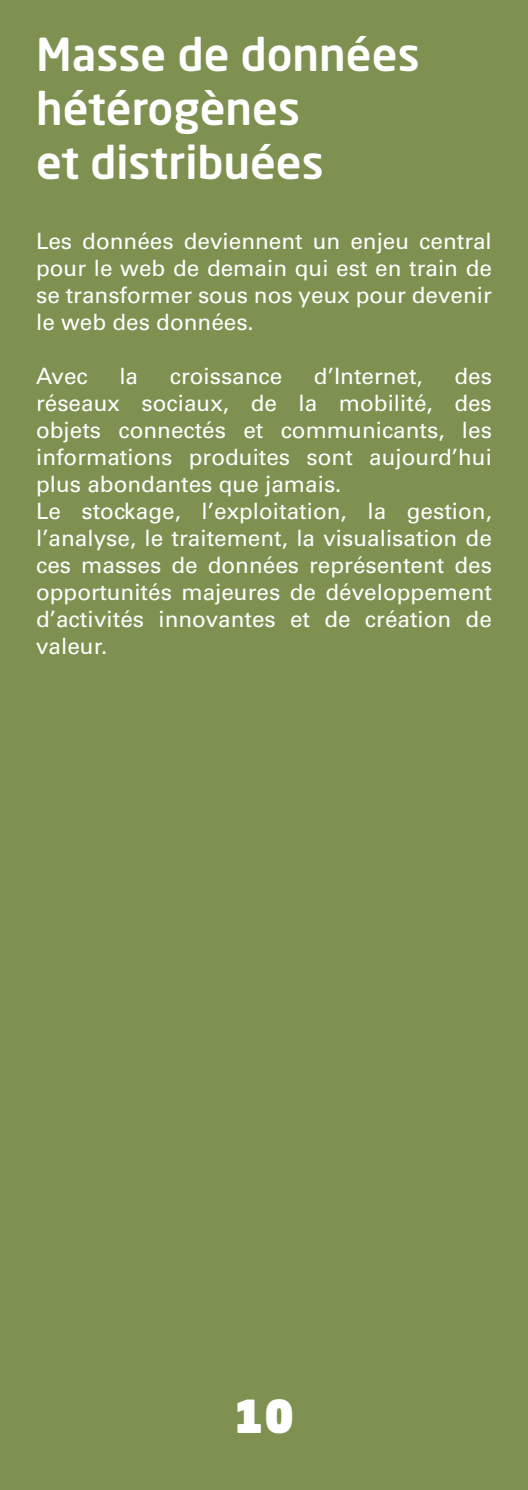
<style>
.page{position:relative;width:528px;height:1490px;background:#fff}
.page>*{position:absolute;margin:0;border:0;box-sizing:border-box;transform-origin:0 0}
.t1{font:500 45px/54px "Neo Sans Std";color:#fff}
.t2{font:900 45px "Neo Sans Std";color:#fff}
.t3{font:22.5px/27px "Univers LT";color:#fff;text-align:justify}
</style>
<div class="page">
<div style="left:0;top:0;width:527px;height:1489px;background:#7e9150"></div>
<h1 class="t1" style="left:36px;top:26px;width:385px">Masse de données hétérogènes<br>et distribuées</h1>
<p class="t3" style="left:36px;top:228px;width:457px">Les données deviennent un enjeu central pour le web de demain qui est en train de se transformer sous nos yeux pour devenir le web des données.</p>
<p class="t3" style="left:36px;top:363px;width:53px">Avec</p>
<p class="t3" style="left:119px;top:363px;width:20px">la</p>
<p class="t3" style="left:170px;top:363px;width:114px">croissance</p>
<p class="t3" style="left:314px;top:363px;width:110px">d’Internet,</p>
<p class="t3" style="left:36px;top:363px;width:457px;text-align:left;text-indent:418px">des réseaux sociaux, de la mobilité, des objets connectés et communicants, les informations produites sont aujourd’hui plus abondantes que jamais.<br>Le stockage, l’exploitation, la gestion, l’analyse, le traitement, la visualisation de ces masses de données représentent des opportunités majeures de développement d’activités innovantes et de création de valeur.</p>
<h1 class="t2" style="left:234px;top:1386px;width:62px">10</h1>
</div>
